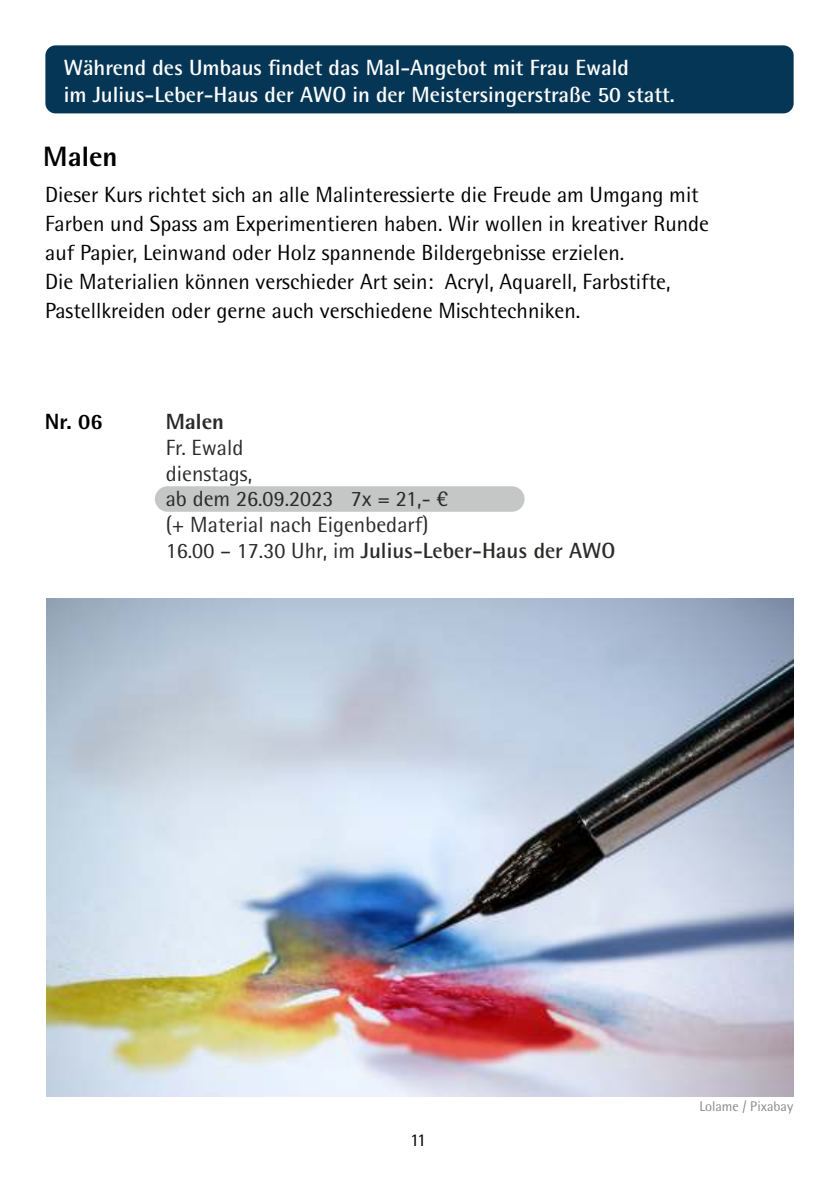
<style>
.page{position:relative;width:840px;height:1191px;background:#fff}
.page>*{position:absolute;margin:0;border:0;box-sizing:border-box;transform-origin:0 0}
.t1{font:800 28px "Rotis Semi Sans Std";color:#000}
.t2{font:22px/29px "Rotis Semi Sans Std";color:#000}
.t3{font:22px/25.8px "Rotis Semi Sans Std";color:#2b2a29}
.t4{font:700 22px/26.4px "Rotis Semi Sans Std";color:#fefefe}
.t5{font:800 22px "Rotis Semi Sans Std";color:#000}
.t6{font:800 22px "Rotis Semi Sans Std";color:#2b2a29}
.t7{font:18px "Rotis Semi Sans Std";color:#000}
.t8{font:14px "Rotis Semi Sans Std";color:#898989}
.s1{font-weight:700}
</style>
<div class="page">
<div style="left:155px;top:486px;width:369px;height:26px;background:#c5c6c6;border-radius:13px"></div>
<div style="left:45px;top:45px;width:748px;height:68px;background:#053655;border-radius:10px"></div>
<img style="left:46px;top:598px;width:747px;height:498px">
<p class="t4" style="left:64px;top:57px;width:612px">Während des Umbaus findet das Mal-Angebot mit Frau Ewald<br>im Julius-Leber-Haus der AWO in der Meistersingerstraße 50 statt.</p>
<p class="t1" style="left:43px;top:146px;width:76px">Malen</p>
<p class="t2" style="left:45px;top:183px;width:665px">Dieser Kurs richtet sich an alle Malinteressierte die Freude am Umgang mit Farben und Spass am Experimentieren haben. Wir wollen in kreativer Runde auf Papier, Leinwand oder Holz spannende Bildergebnisse erzielen.<br>Die Materialien können verschieder Art sein: Acryl, Aquarell, Farbstifte, Pastellkreiden oder gerne auch verschiedene Mischtechniken.</p>
<p class="t5" style="left:45px;top:413px;width:59px">Nr. 06</p>
<p class="t6" style="left:166px;top:413px;width:60px">Malen</p>
<p class="t3" style="left:166px;top:438px;width:451px">Fr. Ewald<br>dienstags,<br>ab dem 26.09.2023 7x = 21,- €<br>(+ Material nach Eigenbedarf)<br>16.00 – 17.30 Uhr, im <span class="s1">Julius-Leber-Haus der AWO</span></p>
<p class="t7" style="left:410px;top:1133px;width:18px">11</p>
<p class="t8" style="left:699px;top:1100px;width:95px">Lolame / Pixabay</p>
</div>
